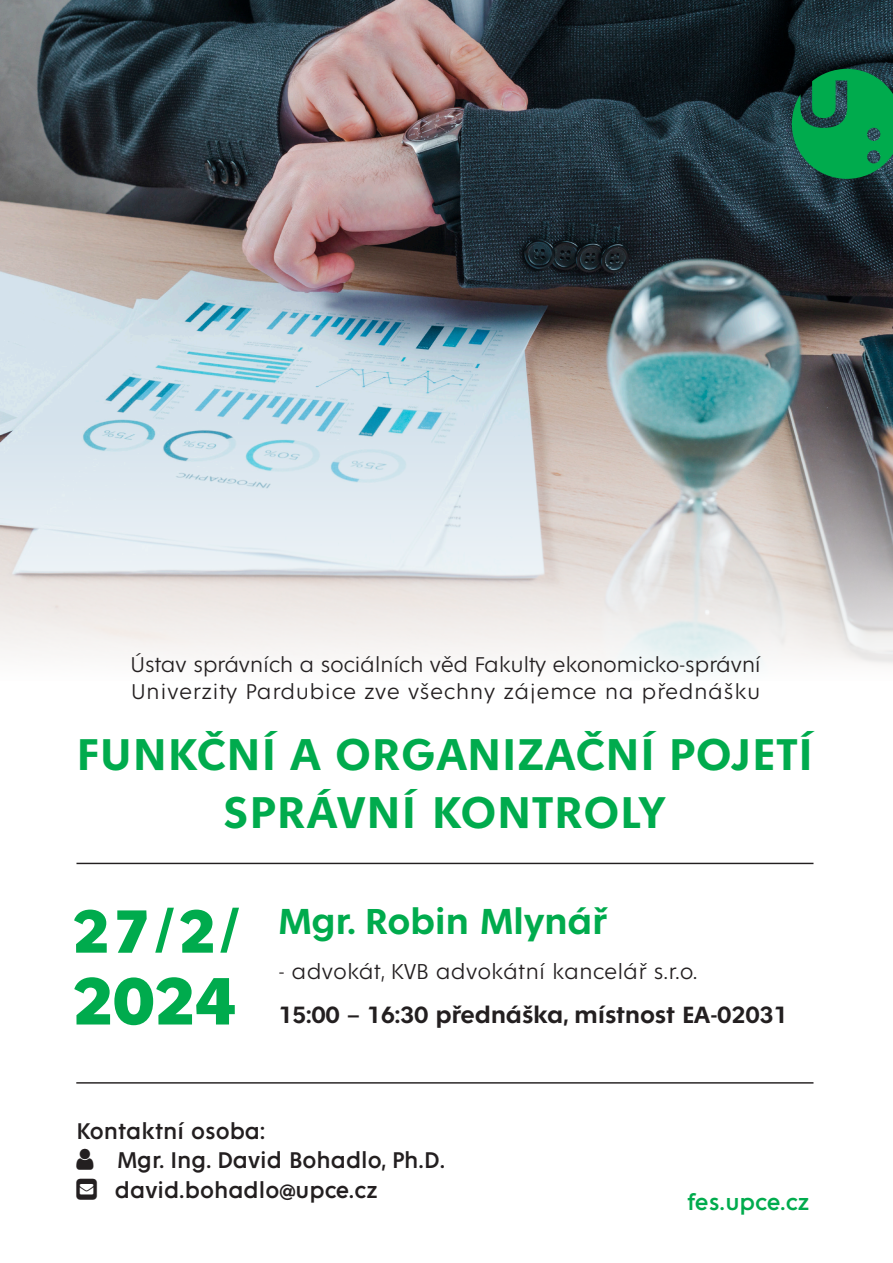
<style>
.page{position:relative;width:893px;height:1263px;background:#fff}
.page>*{position:absolute;margin:0;border:0;box-sizing:border-box;transform-origin:0 0}
.t1{font:700 71.85px "Fenomen Sans";color:#00ab4d}
.t2{font:700 65.55px "Fenomen Sans";color:#00ab4d}
.t3{font:600 48px/57.6px "Fenomen Sans";letter-spacing:.02em;color:#00ab4d;text-align:center}
.t4{font:600 39px "Fenomen Sans";letter-spacing:-.01em;color:#00ab4d}
.t5{font:600 25.35px "Fenomen Sans";letter-spacing:-.01em;color:#231f20}
.t6{font:24.45px "Fenomen Sans";color:#231f20}
.t7{font:24.45px "Fenomen Sans";color:#00ab4d}
.t8{font:300 23.25px "Fenomen Sans";color:#231f20}
.t9{font:300 23.1px "Fenomen Sans";letter-spacing:-.02em;color:#231f20}
.t10{font:300 23.1px "Fenomen Sans";letter-spacing:.02em;color:#231f20}
</style>
<div class="page">
<img style="left:0;top:0;width:893px;height:672px">
<svg style="left:792px;top:69px;width:101px;height:110px;background:#0b884a"></svg>
<hr style="left:76px;top:863px;width:737px;height:1px;background:#231f20">
<hr style="left:76px;top:1082px;width:737px;height:1px;background:#231f20">
<p class="t9" style="left:131px;top:652px;width:632px">Ústav správních a sociálních věd Fakulty ekonomicko-správní</p>
<p class="t10" style="left:131px;top:680px;width:631px">Univerzity Pardubice zve všechny zájemce na přednášku</p>
<p class="t3" style="left:77px;top:727px;width:738px">FUNKČNÍ A ORGANIZAČNÍ POJETÍ<br>SPRÁVNÍ KONTROLY</p>
<p class="t2" style="left:72px;top:896px;width:169px">27/2/</p>
<p class="t1" style="left:72px;top:963px;width:166px">2024</p>
<p class="t4" style="left:278px;top:901px;width:330px">Mgr. Robin Mlynář</p>
<p class="t8" style="left:278px;top:959px;width:421px">- advokát, KVB advokátní kancelář s.r.o.</p>
<p class="t5" style="left:278px;top:1002px;width:511px">15:00 – 16:30 přednáška, místnost EA-02031</p>
<p class="t6" style="left:76px;top:1118px;width:190px">Kontaktní osoba:</p>
<p class="t6" style="left:117px;top:1148px;width:329px">Mgr. Ing. David Bohadlo, Ph.D.</p>
<p class="t6" style="left:115px;top:1177px;width:264px">david.bohadlo@upce.cz</p>
<p class="t7" style="left:687px;top:1189px;width:124px">fes.upce.cz</p>
</div>
